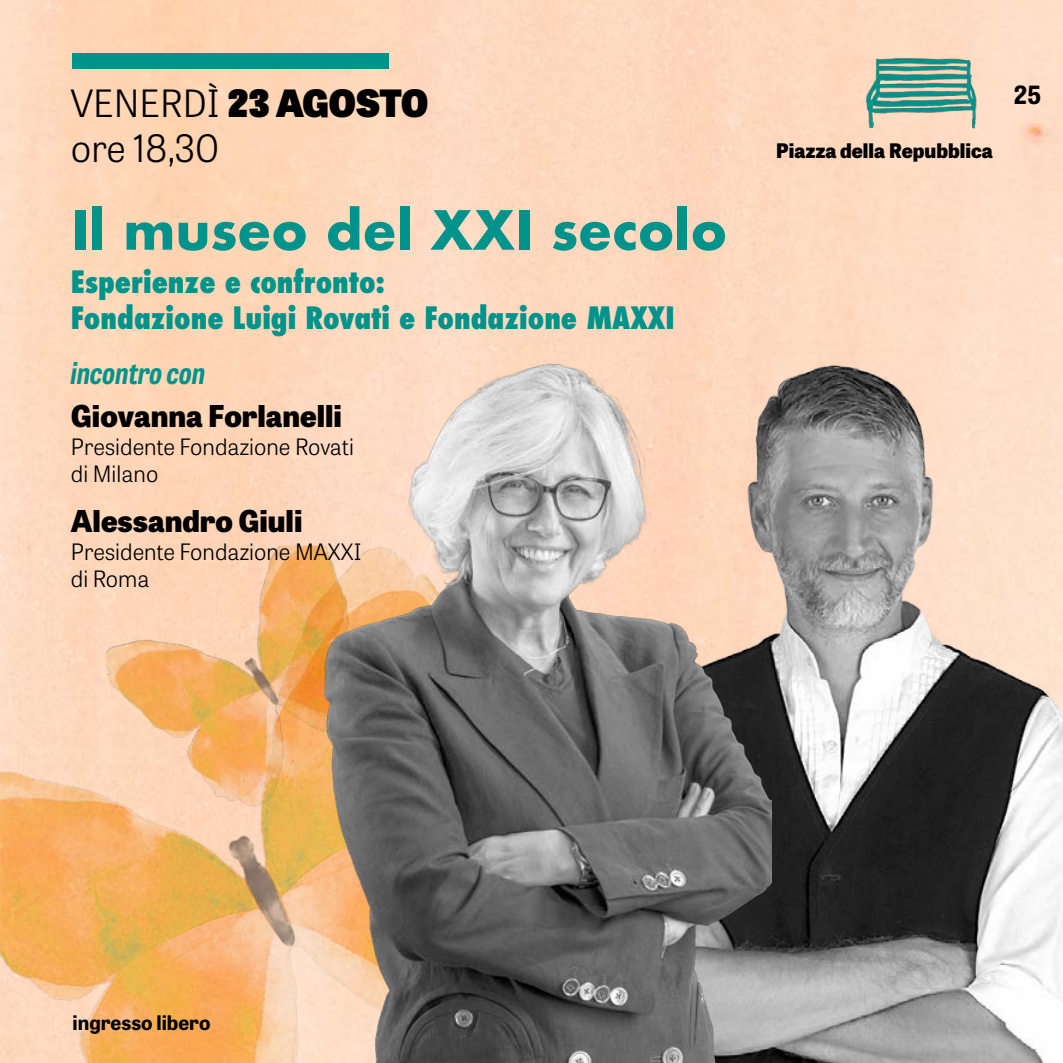
<style>
.page{position:relative;width:1063px;height:1063px;background:#fff}
.page>*{position:absolute;margin:0;border:0;box-sizing:border-box;transform-origin:0 0}
.t1{font:700 52.5px "Futura";color:#00938b}
.t2{font:300 37.5px/45px "Tablet Gothic";color:#000}
.t3{font:800 condensed 30px/36px "Futura";color:#00938b}
.t4{font:800 30px "Tablet Gothic";color:#000}
.t5{font:italic 700 30px "Tablet Gothic Condensed";color:#00938b}
.t6{font:700 25px "Tablet Gothic";color:#000}
.t7{font:300 22.5px/27.5px "Tablet Gothic";color:#000}
.t8{font:800 20px "Tablet Gothic";color:#000}
.t9{font:700 20px "Tablet Gothic";color:#000}
.s1{font-weight:800}
</style>
<div class="page">
<img style="left:0;top:0;width:1063px;height:479px">
<img style="left:0;top:479px;width:198px;height:584px">
<img style="left:772px;top:355px;width:291px;height:708px">
<img style="left:106px;top:546px;width:92px;height:273px">
<img style="left:843px;top:33px;width:154px;height:105px">
<div style="left:73px;top:53px;width:316px;height:15px;background:#00938b"></div>
<img style="left:198px;top:300px;width:574px;height:763px">
<h2 class="t2" style="left:71px;top:80px;width:359px">VENERDÌ <span class="s1">23 AGOSTO </span>ore 18,30</h2>
<h1 class="t1" style="left:71px;top:192px;width:658px">Il museo del XXI secolo</h1>
<h3 class="t3" style="left:71px;top:264px;width:605px">Esperienze e confronto:<br>Fondazione Luigi Rovati e Fondazione MAXXI</h3>
<h3 class="t5" style="left:71px;top:351px;width:136px">incontro con</h3>
<h3 class="t4" style="left:71px;top:394px;width:273px">Giovanna Forlanelli</h3>
<p class="t7" style="left:71px;top:432px;width:285px">Presidente Fondazione Rovati di Milano</p>
<h3 class="t4" style="left:71px;top:499px;width:233px">Alessandro Giuli</h3>
<p class="t7" style="left:71px;top:537px;width:292px">Presidente Fondazione MAXXI di Roma</p>
<p class="t8" style="left:776px;top:136px;width:218px">Piazza della Repubblica</p>
<p class="t6" style="left:1014px;top:77px;width:29px">25</p>
<p class="t9" style="left:73px;top:1008px;width:139px">ingresso libero</p>
</div>
